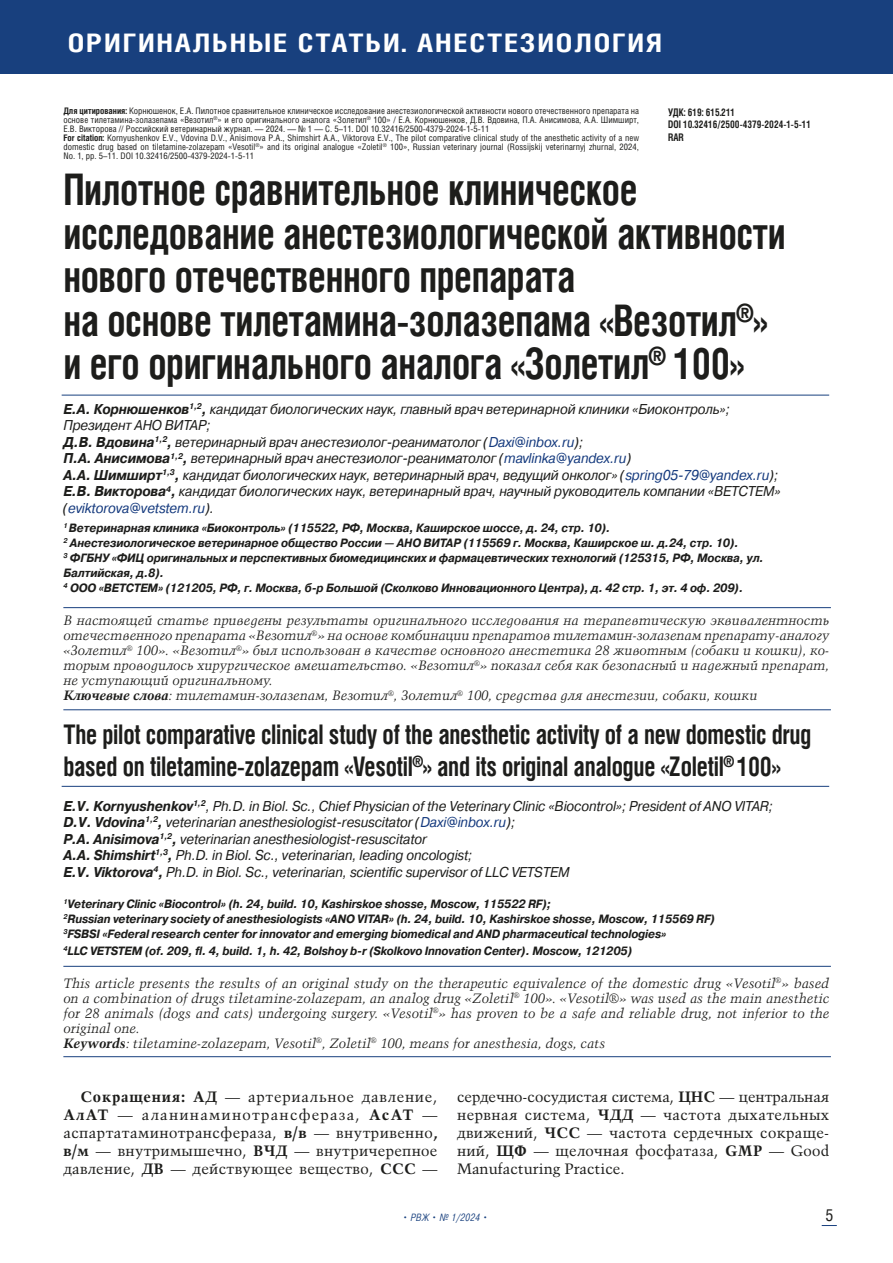
<style>
.page{position:relative;width:893px;height:1263px;background:#fff}
.page>*{position:absolute;margin:0;border:0;box-sizing:border-box;transform-origin:0 0}
.t1{font:700 43.5px/43.5px "Helios Cond";letter-spacing:-.01em;color:#1d1d1b;scale:.88 1}
.t2{font:700 27px/32.4px "Helios Cond";letter-spacing:-.01em;color:#1d1d1b;scale:.88 1}
.t3{font:700 25.5px "Helios Cond";letter-spacing:.06em;color:#fff;scale:1.17 1}
.t4{font:16.5px "Helios Cond";color:#1d1d1b}
.t5{font:15px/18px "Talisman";letter-spacing:.02em;color:#1d1d1b;text-align:justify}
.t6{font:italic 14.25px/16.5px "Pragmatica C";letter-spacing:-.01em;color:#1d1d1b;scale:.93 1}
.t7{font:italic 13.5px/15px "Talisman";color:#1d1d1b}
.t8{font:italic 700 12px/15px "Pragmatica C";letter-spacing:-.01em;color:#1d1d1b;scale:.93 1}
.t9{font:700 10.5px/12.6px "Helios Cond";color:#1d1d1b;scale:.9 1}
.t10{font:italic 300 10.5px "Pragmatica Cond";letter-spacing:.02em;color:#18407e}
.t11{font:9px/9px "Helios Cond";color:#1d1d1b}
.s1{font-weight:700}
.s2{color:#153a7e}
</style>
<div class="page">
<svg style="left:822px;top:1225px;width:15px;height:1px"></svg>
<hr style="left:62px;top:395px;width:767px;height:1px;background:#18407e">
<hr style="left:63px;top:607px;width:768px;height:1px;background:#18407e">
<hr style="left:63px;top:709px;width:768px;height:1px;background:#18407e">
<hr style="left:62px;top:786px;width:767px;height:1px;background:#18407e">
<hr style="left:63px;top:966px;width:768px;height:1px;background:#18407e">
<hr style="left:63px;top:1056px;width:768px;height:1px;background:#18407e">
<div style="left:0;top:0;width:893px;height:73px;background:#18407e"></div>
<h3 class="t3" style="left:68px;top:28px;width:509px">ОРИГИНАЛЬНЫЕ СТАТЬИ. АНЕСТЕЗИОЛОГИЯ</h3>
<p class="t11" style="left:63px;top:106px;width:577px"><span class="s1">Для цитирования:</span> Корнюшенок, Е.А. Пилотное сравнительное клиническое исследование анестезиологической активности нового отечественного препарата на основе тилетамина-золазепама «Везотил<sup>®</sup>» и его оригинального аналога «Золетил<sup>®</sup> 100» / Е.А. Корнюшенков, Д.В. Вдовина, П.А. Анисимова, А.А. Шимширт, Е.В. Викторова // Российский ветеринарный журнал. — 2024. — № 1 — С. 5–11. DOI 10.32416/2500-4379-2024-1-5-11<br><span class="s1">For citation:</span> Kornyushenkov E.V., Vdovina D.V., Anisimova P.A., Shimshirt A.A., Viktorova E.V., The pilot comparative clinical study of the anesthetic activity of a new domestic drug based on tiletamine-zolazepam «Vesotil<sup>®</sup>» and its original analogue «Zoletil<sup>®</sup> 100», Russian veterinary journal (Rossijskij veterinarnyj zhurnal, 2024, No. 1, pp. 5–11. DOI 10.32416/2500-4379-2024-1-5-11</p>
<p class="t9" style="left:668px;top:105px;width:160px">УДК: 619: 615.211<br>DOI 10.32416/2500-4379-2024-1-5-11<br>RAR</p>
<h1 class="t1" style="left:63px;top:167px;width:822px">Пилотное сравнительное клиническое исследование анестезиологической активности нового отечественного препарата<br>на основе тилетамина-золазепама «Везотил<sup>®</sup>» и его оригинального аналога «Золетил<sup>®</sup> 100»</h1>
<p class="t6" style="left:63px;top:401px;width:773px"><span class="s1">Е.А. Корнюшенков</span><sup>1,2</sup><span class="s1">,</span> кандидат биологических наук, главный врач ветеринарной клиники «Биоконтроль»; Президент АНО ВИТАР;<br><span class="s1">Д.В. Вдовина</span><sup>1,2</sup><span class="s1">,</span> ветеринарный врач анестезиолог-реаниматолог (<span class="s2">Daxi@inbox.ru</span>);<br><span class="s1">П.А. Анисимова</span><sup>1,2</sup><span class="s1">,</span> ветеринарный врач анестезиолог-реаниматолог (<span class="s2">mavlinka@yandex.ru</span>)<br><span class="s1">А.А. Шимширт</span><sup>1,3</sup><span class="s1">,</span> кандидат биологических наук, ветеринарный врач, ведущий онколог» (<span class="s2">spring05-79@yandex.ru</span>); <span class="s1">Е.В. Викторова</span><sup>4</sup><span class="s1">,</span> кандидат биологических наук, ветеринарный врач, научный руководитель компании «ВЕТСТЕМ» (<span class="s2">eviktorova@vetstem.ru</span>).</p>
<p class="t8" style="left:63px;top:521px;width:755px"><sup>1</sup> Ветеринарная клиника «Биоконтроль» (115522, РФ, Москва, Каширское шоссе, д. 24, стр. 10).<br><sup>2</sup> Анестезиологическое ветеринарное общество России — АНО ВИТАР (115569 г. Москва, Каширское ш. д.24, стр. 10).<br><sup>3</sup> ФГБНУ «ФИЦ оригинальных и перспективных биомедицинских и фармацевтических технологий (125315, РФ, Москва, ул.<br>Балтийская, д.8).<br><sup>4</sup> ООО «ВЕТСТЕМ» (121205, РФ, г. Москва, б-р Большой (Сколково Инновационного Центра), д. 42 стр. 1, эт. 4 оф. 209).</p>
<p class="t7" style="left:63px;top:613px;width:768px">В настоящей статье приведены результаты оригинального исследования на терапевтическую эквивалентность отечественного препарата «Везотил<sup>®</sup>» на основе комбинации препаратов тилетамин-золазепам препарату-аналогу «Золетил<sup>®</sup> 100». «Везотил<sup>®</sup>» был использован в качестве основного анестетика 28 животным (собаки и кошки), ко&shy;торым проводилось хирургическое вмешательство. «Везотил<sup>®</sup>» показал себя как безопасный и надежный препарат, не уступающий оригинальному.<br><span class="s1">Ключевые слова</span>: тилетамин-золазепам, Везотил<sup>®</sup>, Золетил<sup>®</sup> 100, средства для анестезии, собаки, кошки</p>
<h2 class="t2" style="left:63px;top:717px;width:852px">The pilot comparative clinical study of the anesthetic activity of a new domestic drug based on tiletamine-zolazepam «Vesotil<sup>®</sup>» and its original analogue «Zoletil<sup>®</sup> 100»</h2>
<p class="t6" style="left:63px;top:797px;width:764px"><span class="s1">E.V. Kornyushenkov</span><sup>1,2</sup>, Ph.D. in Biol. Sc., Chief Physician of the Veterinary Clinic «Biocontrol»; President of ANO VITAR; <span class="s1">D.V. Vdovina</span><sup>1,2</sup><span class="s1">,</span> veterinarian anesthesiologist-resuscitator (<span class="s2">Daxi@inbox.ru</span>);<br><span class="s1">P.A. Anisimova</span><sup>1,2</sup><span class="s1">,</span> veterinarian anesthesiologist-resuscitator<br><span class="s1">A.A. Shimshirt</span><sup>1,3</sup><span class="s1">,</span> Ph.D. in Biol. Sc., veterinarian, leading oncologist;<br><span class="s1">E.V. Viktorova</span><sup>4</sup><span class="s1">,</span> Ph.D. in Biol. Sc., veterinarian, scientific supervisor of LLC VETSTEM</p>
<p class="t8" style="left:63px;top:896px;width:702px"><sup>1</sup>Veterinary Clinic «Biocontrol» (h. 24, build. 10, Kashirskoe shosse, Moscow, 115522 RF);<br><sup>2</sup>Russian veterinary society of anesthesiologists «ANO VITAR» (h. 24, build. 10, Kashirskoe shosse, Moscow, 115569 RF)<br><sup>3</sup>FSBSI «Federal research center for innovator and emerging biomedical and AND pharmaceutical technologies»</p>
<p class="t8" style="left:63px;top:943px;width:613px"><sup>4</sup>LLC VETSTEM (of. 209, fl. 4, build. 1, h. 42, Bolshoy b-r (Skolkovo Innovation Center). Moscow, 121205)</p>
<p class="t7" style="left:63px;top:975px;width:767px">This article presents the results of an original study on the therapeutic equivalence of the domestic drug «Vesotil<sup>®</sup>» based on a combination of drugs tiletamine-zolazepam, an analog drug «Zoletil<sup>®</sup> 100». «Vesotil®» was used as the main anesthetic for 28 animals (dogs and cats) undergoing surgery. «Vesotil<sup>®</sup>» has proven to be a safe and reliable drug, not inferior to the original one.<br><span class="s1">Keywords</span>: tiletamine-zolazepam, Vesotil<sup>®</sup>, Zoletil<sup>®</sup> 100, means for anesthesia, dogs, cats</p>
<p class="t5" style="left:63px;top:1088px;width:376px;text-indent:17px"><span class="s1">Сокращения: АД</span> — артериальное давление, <span class="s1">АлАТ</span> — аланинаминотрансфераза, <span class="s1">АсАТ</span> — аспартатаминотрансфераза, <span class="s1">в/в</span> — внутривенно<span class="s1">, в/м</span> — внутримышечно, <span class="s1">ВЧД</span> — внутричерепное давление, <span class="s1">ДВ</span> — действующее вещество, <span class="s1">ССС</span> —</p>
<p class="t5" style="left:457px;top:1088px;width:374px">сердечно-сосудистая система, <span class="s1">ЦНС</span> — центральная нервная система, <span class="s1">ЧДД</span> — частота дыхательных движений, <span class="s1">ЧСС</span> — частота сердечных сокраще&shy;ний, <span class="s1">ЩФ</span> — щелочная фосфатаза, <span class="s1">GMP</span> — Good Manufacturing Practice.</p>
<p class="t10" style="left:403px;top:1211px;width:86px">• РВЖ • № 1/2024 •</p>
<p class="t4" style="left:825px;top:1205px;width:9px">5</p>
</div>
